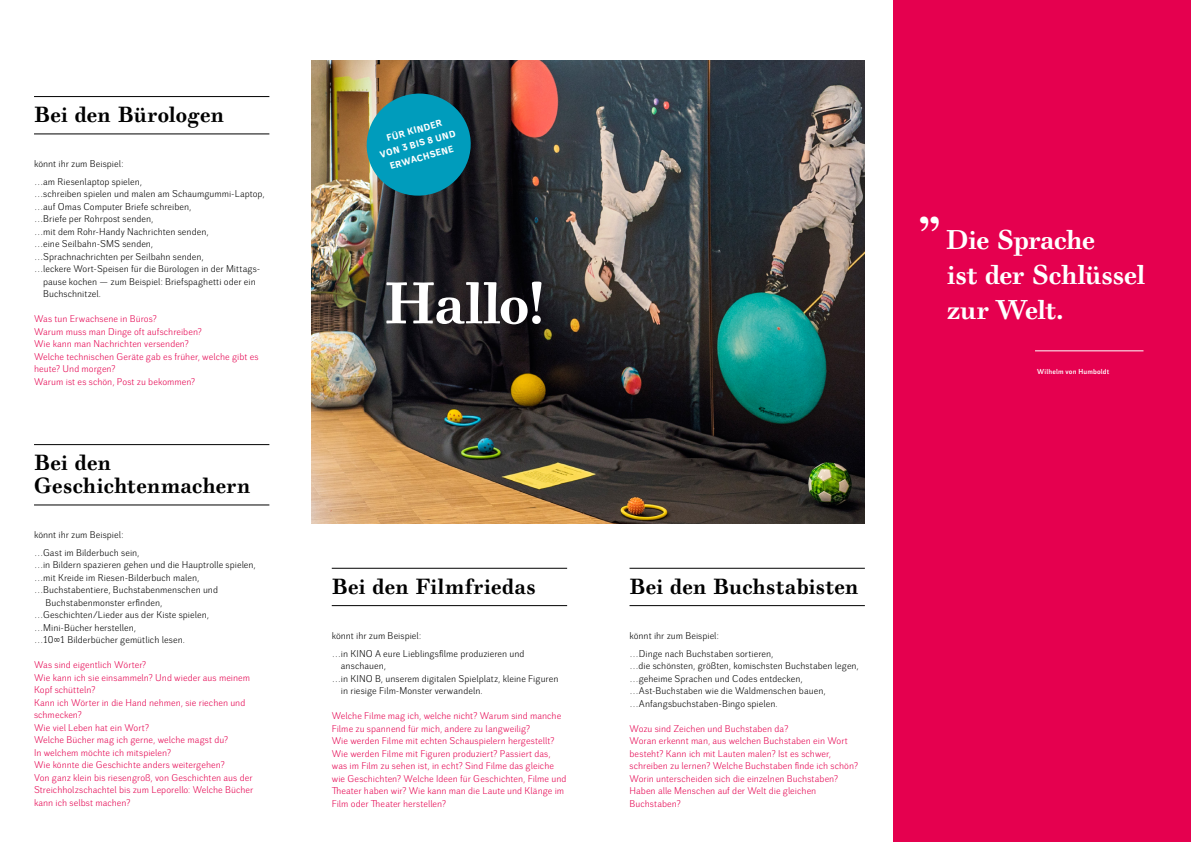
<style>
.page{position:relative;width:1191px;height:842px;background:#fff}
.page>*{position:absolute;margin:0;border:0;box-sizing:border-box;transform-origin:0 0}
.t1{font:700 56.1px "Walbaum 10 Pro";letter-spacing:-.01em;color:#fff}
.t2{font:700 26px/35px "Walbaum 10 Pro";letter-spacing:-.005em;color:#fff}
.t3{font:700 21px/23px "Walbaum 10 Pro";letter-spacing:.015em;color:#000}
.t4{font:9.5px/12.5px "Walbaum Grotesk";letter-spacing:.005em;color:#e5004f}
.t5{font:9.5px/17.5px "Walbaum Grotesk";letter-spacing:.005em;color:#000}
.t6{font:700 9px "Walbaum Grotesk Text";color:#fff}
.t7{font:700 7px "Walbaum Grotesk";letter-spacing:.025em;color:#fff}
.s1{font-family:"Walbaum";font-size:44.7px}
</style>
<div class="page">
<div style="left:893px;top:0;width:298px;height:842px;background:#e5004f"></div>
<hr style="left:34px;top:96px;width:235px;height:1px;background:#000">
<hr style="left:34px;top:134px;width:235px;height:1px;background:#000">
<hr style="left:34px;top:444px;width:235px;height:1px;background:#000">
<hr style="left:34px;top:505px;width:235px;height:1px;background:#000">
<hr style="left:332px;top:568px;width:235px;height:1px;background:#000">
<hr style="left:332px;top:605px;width:235px;height:1px;background:#000">
<hr style="left:629px;top:568px;width:236px;height:1px;background:#000">
<hr style="left:629px;top:605px;width:236px;height:1px;background:#000">
<hr style="left:1035px;top:351px;width:108px;height:1px;background:#fff">
<img style="left:312px;top:60px;width:553px;height:464px">
<svg style="left:361px;top:88px;width:115px;height:114px;background:#217f8e"></svg>
<h3 class="t3" style="left:34px;top:104px;width:191px">Bei den Bürologen</h3>
<p class="t5" style="left:34px;top:156px;width:110px">könnt ihr zum Beispiel: …am Riesenlaptop spielen,</p>
<p class="t5" style="left:34px;top:186px;width:232px">…schreiben spielen und malen am Schaumgummi-Laptop,</p>
<p class="t5" style="left:34px;top:198px;width:159px">…auf Omas Computer Briefe schreiben,</p>
<p class="t5" style="left:34px;top:211px;width:121px">…Briefe per Rohrpost senden,</p>
<p class="t5" style="left:34px;top:223px;width:176px">…mit dem Rohr-Handy Nachrichten senden,</p>
<p class="t5" style="left:34px;top:236px;width:121px">…eine Seilbahn-SMS senden,</p>
<p class="t5" style="left:34px;top:248px;width:171px">…Sprachnachrichten per Seilbahn senden,</p>
<p class="t5" style="left:34px;top:261px;width:228px">…leckere Wort-Speisen für die Bürologen in der Mittags-</p>
<p class="t5" style="left:43px;top:273px;width:214px">pause kochen — zum Beispiel: Briefspaghetti oder ein</p>
<p class="t5" style="left:43px;top:286px;width:59px">Buchschnitzel.</p>
<p class="t4" style="left:34px;top:313px;width:226px">Was tun Erwachsene in Büros?<br>Warum muss man Dinge oft aufschreiben?<br>Wie kann man Nachrichten versenden?<br>Welche technischen Geräte gab es früher, welche gibt es heute? Und morgen?<br>Warum ist es schön, Post zu bekommen?</p>
<h3 class="t3" style="left:34px;top:452px;width:218px">Bei den<br>Geschichtenmachern</h3>
<p class="t5" style="left:34px;top:527px;width:107px">könnt ihr zum Beispiel: …Gast im Bilderbuch sein,</p>
<p class="t5" style="left:34px;top:557px;width:223px">…in Bildern spazieren gehen und die Hauptrolle spielen,</p>
<p class="t5" style="left:34px;top:569px;width:167px">…mit Kreide im Riesen-Bilderbuch malen,</p>
<p class="t5" style="left:34px;top:582px;width:185px">…Buchstabentiere, Buchstabenmenschen und</p>
<p class="t5" style="left:46px;top:594px;width:118px">Buchstabenmonster erfinden,</p>
<p class="t5" style="left:34px;top:607px;width:176px">…Geschichten/Lieder aus der Kiste spielen,</p>
<p class="t5" style="left:34px;top:619px;width:103px">…Mini-Bücher herstellen,</p>
<p class="t5" style="left:34px;top:632px;width:152px">…10∞1 Bilderbücher gemütlich lesen.</p>
<p class="t4" style="left:34px;top:659px;width:221px">Was sind eigentlich Wörter?<br>Wie kann ich sie einsammeln? Und wieder aus meinem Kopf schütteln?<br>Kann ich Wörter in die Hand nehmen, sie riechen und schmecken?<br>Wie viel Leben hat ein Wort?<br>Welche Bücher mag ich gerne, welche magst du?<br>In welchem möchte ich mitspielen?<br>Wie könnte die Geschichte anders weitergehen?<br>Von ganz klein bis riesengroß, von Geschichten aus der Streichholzschachtel bis zum Leporello: Welche Bücher kann ich selbst machen?</p>
<p class="t6" style="left:385px;top:133px;width:36px;rotate:-16deg">FÜR KINDER</p>
<p class="t6" style="left:379px;top:150px;width:72px;rotate:-16deg">VON 3 BIS 8 UND</p>
<p class="t6" style="left:428px;top:150px;width:14px;rotate:-16deg">SENE</p>
<p class="t6" style="left:389px;top:161px;width:29px;rotate:-16deg">ER WACH</p>
<h1 class="t1" style="left:384px;top:266px;width:164px">Hallo!</h1>
<h2 class="t2" style="left:947px;top:223px;width:199px;text-indent:-28px"><span class="s1">”</span> Die Sprache<br>ist der Schlüssel zur Welt.</h2>
<p class="t7" style="left:1037px;top:367px;width:74px">Wilhelm von Humboldt</p>
<h3 class="t3" style="left:332px;top:575px;width:205px">Bei den Filmfriedas</h3>
<p class="t5" style="left:332px;top:627px;width:194px">könnt ihr zum Beispiel:<br>…in KINO A eure Lieblingsfilme produzieren und</p>
<p class="t5" style="left:341px;top:657px;width:47px">anschauen,</p>
<p class="t5" style="left:332px;top:670px;width:228px">…in KINO B, unserem digitalen Spielplatz, kleine Figuren</p>
<p class="t5" style="left:341px;top:682px;width:143px">in riesige Film-Monster verwandeln.</p>
<p class="t4" style="left:332px;top:710px;width:236px">Welche Filme mag ich, welche nicht? Warum sind manche Filme zu spannend für mich, andere zu langweilig?<br>Wie werden Filme mit echten Schauspielern hergestellt?<br>Wie werden Filme mit Figuren produziert? Passiert das, was im Film zu sehen ist, in echt? Sind Filme das gleiche wie Geschichten? Welche Ideen für Geschichten, Filme und Theater haben wir? Wie kann man die Laute und Klänge im Film oder Theater herstellen?</p>
<h3 class="t3" style="left:629px;top:575px;width:230px">Bei den Buchstabisten</h3>
<p class="t5" style="left:629px;top:627px;width:145px">könnt ihr zum Beispiel:<br>…Dinge nach Buchstaben sortieren,</p>
<p class="t5" style="left:629px;top:660px;width:231px;line-height:12.5px">…die schönsten, größten, komischsten Buchstaben legen, …geheime Sprachen und Codes entdecken, …Ast-Buchstaben wie die Waldmenschen bauen, …Anfangsbuchstaben-Bingo spielen.</p>
<p class="t4" style="left:629px;top:722px;width:230px">Wozu sind Zeichen und Buchstaben da?<br>Woran erkennt man, aus welchen Buchstaben ein Wort besteht? Kann ich mit Lauten malen? Ist es schwer, schreiben zu lernen? Welche Buchstaben finde ich schön?<br>Worin unterscheiden sich die einzelnen Buchstaben?<br>Haben alle Menschen auf der Welt die gleichen Buchstaben?</p>
</div>
